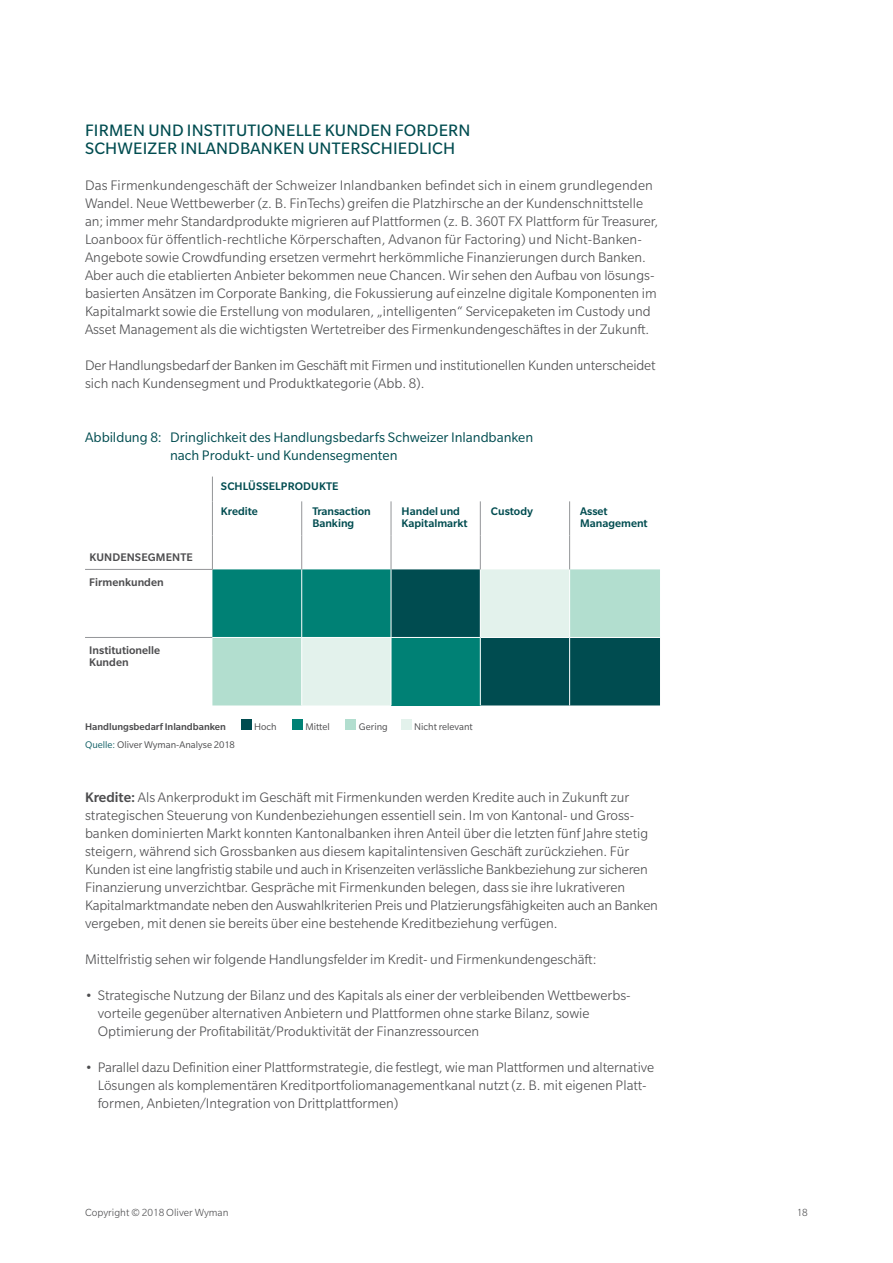
<style>
.page{position:relative;width:893px;height:1263px;background:#fff}
.page>*{position:absolute;margin:0;border:0;box-sizing:border-box;transform-origin:0 0}
.t1{font:18px/18px "Slate Pro";letter-spacing:.01em;color:#004c50}
.t2{font:300 15px/18px "Slate Pro";color:#4d4d4f}
.t3{font:15px/18px "Slate Pro";letter-spacing:-.005em;color:#004c50}
.t4{font:500 12px/12px "Slate Pro";color:#004c50}
.t5{font:500 12px/24.9px "Slate Pro";color:#4d4d4f}
.t6{font:300 11.25px "Slate Pro";color:#4d4d4f}
.t7{font:10.5px "Slate Pro";color:#4d4d4f}
.t8{font:500 10.5px "Slate Pro";color:#4d4d4f}
.s1{color:#146268}
.s2{font-weight:500}
</style>
<div class="page">
<svg style="left:212px;top:569px;width:448px;height:136px;background:#5b9d97"></svg>
<div style="left:391px;top:637px;width:89px;height:68px;background:#008175"></div>
<hr style="left:301px;top:569px;width:1px;height:68px;background:#fff">
<hr style="left:391px;top:569px;width:1px;height:68px;background:#fff">
<hr style="left:480px;top:569px;width:1px;height:68px;background:#fff">
<hr style="left:569px;top:569px;width:1px;height:68px;background:#fff">
<hr style="left:301px;top:638px;width:1px;height:67px;background:#fff">
<hr style="left:391px;top:638px;width:1px;height:67px;background:#fff">
<hr style="left:480px;top:638px;width:1px;height:67px;background:#fff">
<hr style="left:569px;top:638px;width:1px;height:67px;background:#fff">
<svg style="left:212px;top:477px;width:1px;height:24px"></svg>
<hr style="left:212px;top:501px;width:1px;height:34px;background:#939598">
<hr style="left:212px;top:535px;width:1px;height:34px;background:#939598">
<hr style="left:85px;top:569px;width:128px;height:1px;background:#939598">
<hr style="left:301px;top:501px;width:1px;height:34px;background:#939598">
<hr style="left:391px;top:501px;width:1px;height:34px;background:#939598">
<hr style="left:480px;top:501px;width:1px;height:34px;background:#939598">
<hr style="left:569px;top:501px;width:1px;height:34px;background:#939598">
<hr style="left:301px;top:535px;width:1px;height:34px;background:#939598">
<hr style="left:391px;top:535px;width:1px;height:34px;background:#939598">
<hr style="left:480px;top:535px;width:1px;height:34px;background:#939598">
<hr style="left:569px;top:535px;width:1px;height:34px;background:#939598">
<hr style="left:85px;top:637px;width:127px;height:1px;background:#939598">
<hr style="left:212px;top:637px;width:90px;height:1px;background:#fff">
<hr style="left:302px;top:637px;width:89px;height:1px;background:#fff">
<hr style="left:391px;top:637px;width:89px;height:1px;background:#fff">
<hr style="left:480px;top:637px;width:90px;height:1px;background:#fff">
<hr style="left:570px;top:637px;width:90px;height:1px;background:#fff">
<div style="left:241px;top:719px;width:10px;height:11px;background:#004c50"></div>
<div style="left:292px;top:719px;width:11px;height:11px;background:#008175"></div>
<div style="left:346px;top:719px;width:10px;height:11px;background:#b2decf"></div>
<div style="left:401px;top:719px;width:10px;height:11px;background:#e3f2ec"></div>
<p class="t1" style="left:85px;top:121px;width:387px">FIRMEN UND INSTITUTIONELLE KUNDEN FORDERN<br>SCHWEIZER INLANDBANKEN UNTERSCHIEDLICH</p>
<p class="t2" style="left:85px;top:176px;width:575px">Das Firmenkundengeschäft der Schweizer Inlandbanken befindet sich in einem grundlegenden Wandel. Neue Wettbewerber (z. B. FinTechs) greifen die Platzhirsche an der Kundenschnittstelle an; immer mehr Standardprodukte migrieren auf Plattformen (z. B. 360T FX Plattform für Treasurer, Loanboox für öffentlich-rechtliche Körperschaften, Advanon für Factoring) und Nicht-Banken-Angebote sowie Crowdfunding ersetzen vermehrt herkömmliche Finanzierungen durch Banken.<br>Aber auch die etablierten Anbieter bekommen neue Chancen. Wir sehen den Aufbau von lösungs&shy;basierten Ansätzen im Corporate Banking, die Fokussierung auf einzelne digitale Komponenten im Kapitalmarkt sowie die Erstellung von modularen, „intelligenten“ Servicepaketen im Custody und Asset Management als die wichtigsten Wertetreiber des Firmenkundengeschäftes in der Zukunft.</p>
<p class="t2" style="left:85px;top:356px;width:572px">Der Handlungsbedarf der Banken im Geschäft mit Firmen und institutionellen Kunden unterscheidet sich nach Kundensegment und Produktkategorie (Abb. 8).</p>
<p class="t3" style="left:170px;top:428px;width:365px;text-indent:-85px">Abbildung 8: Dringlichkeit des Handlungsbedarfs Schweizer Inlandbanken nach Produkt- und Kundensegmenten</p>
<p class="t5" style="left:89px;top:544px;width:105px">KUNDENSEGMENTE<br>Firmenkunden</p>
<p class="t5" style="left:89px;top:644px;width:72px;line-height:12px">Institutionelle<br>Kunden</p>
<p class="t4" style="left:221px;top:474px;width:119px;line-height:24.8px">SCHLÜSSELPRODUKTE<br>Kredite</p>
<p class="t4" style="left:312px;top:505px;width:60px">Transaction<br>Banking</p>
<p class="t4" style="left:402px;top:505px;width:68px">Handel und<br>Kapitalmarkt</p>
<p class="t4" style="left:491px;top:505px;width:44px">Custody</p>
<p class="t4" style="left:580px;top:505px;width:69px">Asset<br>Management</p>
<p class="t8" style="left:85px;top:721px;width:142px">Handlungsbedarf Inlandbanken</p>
<p class="t7" style="left:254px;top:721px;width:24px">Hoch</p>
<p class="t7" style="left:305px;top:721px;width:26px">Mittel</p>
<p class="t7" style="left:359px;top:721px;width:30px">Gering</p>
<p class="t7" style="left:414px;top:721px;width:60px">Nicht relevant</p>
<p class="t7" style="left:85px;top:739px;width:151px"><span class="s1">Quelle:</span> Oliver Wyman-Analyse 2018</p>
<p class="t2" style="left:85px;top:788px;width:574px"><span class="s2">Kredite:</span> Als Ankerprodukt im Geschäft mit Firmenkunden werden Kredite auch in Zukunft zur strategischen Steuerung von Kundenbeziehungen essentiell sein. Im von Kantonal- und Gross&shy;banken dominierten Markt konnten Kantonalbanken ihren Anteil über die letzten fünf Jahre stetig steigern, während sich Grossbanken aus diesem kapitalintensiven Geschäft zurückziehen. Für Kunden ist eine langfristig stabile und auch in Krisenzeiten verlässliche Bankbeziehung zur sicheren Finanzierung unverzichtbar. Gespräche mit Firmenkunden belegen, dass sie ihre lukrativeren Kapitalmarktmandate neben den Auswahlkriterien Preis und Platzierungsfähigkeiten auch an Banken vergeben, mit denen sie bereits über eine bestehende Kreditbeziehung verfügen.</p>
<p class="t2" style="left:85px;top:950px;width:513px">Mittelfristig sehen wir folgende Handlungsfelder im Kredit- und Firmenkundengeschäft:</p>
<p class="t2" style="left:98px;top:986px;width:534px;text-indent:-13px">• Strategische Nutzung der Bilanz und des Kapitals als einer der verbleibenden Wettbewerbs&shy;vorteile gegenüber alternativen Anbietern und Plattformen ohne starke Bilanz, sowie<br>Optimierung der Profitabilität/Produktivität der Finanzressourcen</p>
<p class="t2" style="left:98px;top:1058px;width:558px;text-indent:-13px">• Parallel dazu Definition einer Plattformstrategie, die festlegt, wie man Plattformen und alternative<br>Lösungen als komplementären Kreditportfoliomanagementkanal nutzt (z. B. mit eigenen Platt&shy;formen, Anbieten/Integration von Drittplattformen)</p>
<p class="t6" style="left:85px;top:1206px;width:145px">Copyright © 2018 Oliver Wyman</p>
<p class="t6" style="left:797px;top:1206px;width:13px">18</p>
</div>
